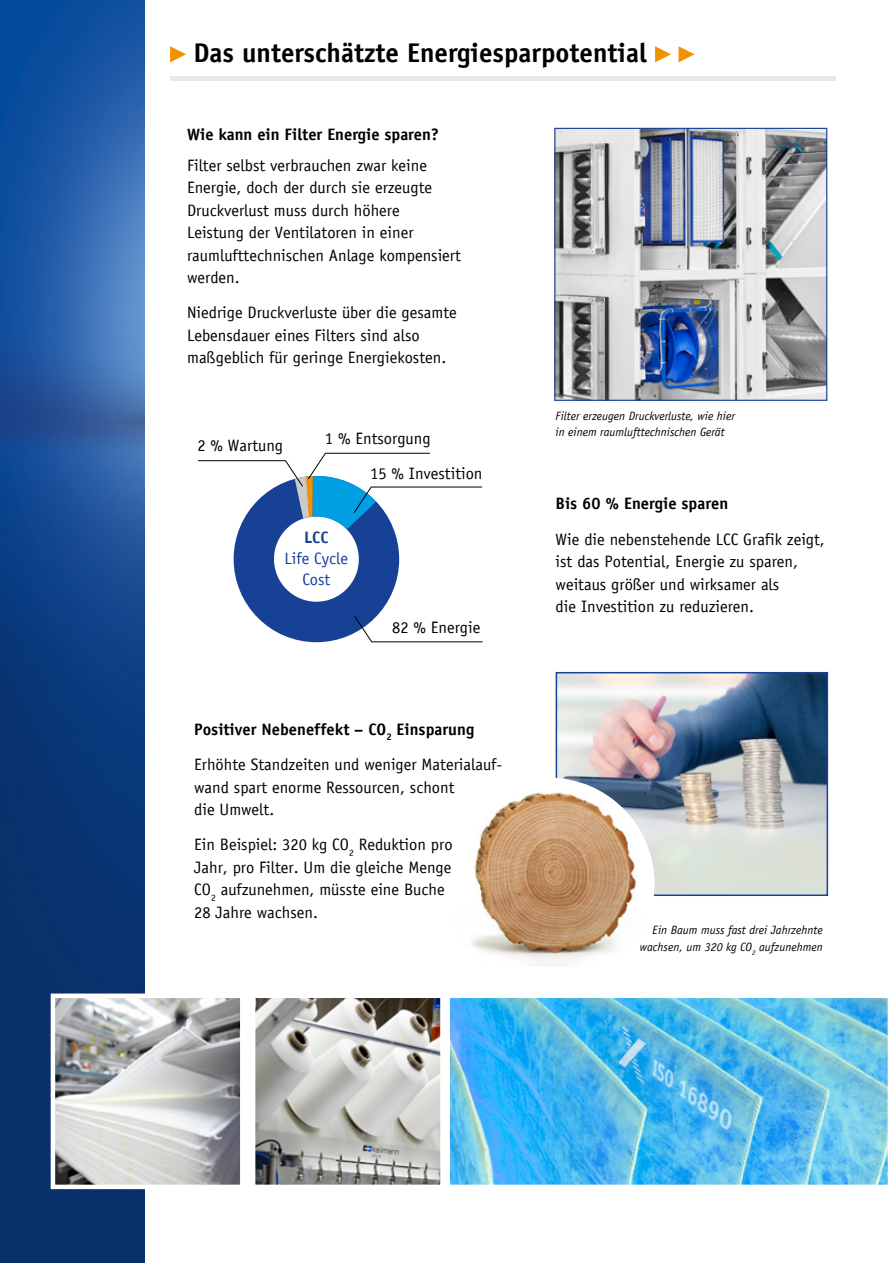
<style>
.page{position:relative;width:893px;height:1263px;background:#fff}
.page>*{position:absolute;margin:0;border:0;box-sizing:border-box;transform-origin:0 0}
.t1{font:700 27px "TROX Officina Sans";color:#000}
.t2{font:16.5px/22.5px "TROX Officina Sans";color:#000}
.t3{font:700 16.5px "TROX Officina Sans";color:#000}
.t4{font:16.5px/21px "TROX Officina Sans";color:#164194;text-align:center}
.t5{font:700 16.5px "TROX Officina Sans";color:#164194}
.t6{font:italic 12px/16.5px "TROX Officina Sans";color:#000}
.s1{font-weight:700}
</style>
<div class="page">
<img style="left:0;top:0;width:145px;height:1263px">
<svg style="left:170px;top:46px;width:16px;height:16px"></svg>
<svg style="left:655px;top:46px;width:16px;height:16px"></svg>
<svg style="left:679px;top:46px;width:16px;height:16px"></svg>
<hr style="left:170px;top:77px;width:666px;height:4px;background:#e3e9ec">
<img style="left:556px;top:130px;width:269px;height:269px">
<div style="left:554px;top:128px;width:273px;height:273px;border:1px solid #164194"></div>
<img style="left:56px;top:998px;width:184px;height:186px">
<div style="left:51px;top:993px;width:194px;height:196px;border:4px solid #fff"></div>
<img style="left:256px;top:998px;width:184px;height:186px">
<div style="left:251px;top:993px;width:194px;height:196px;border:4px solid #fff"></div>
<img style="left:450px;top:998px;width:437px;height:186px">
<div style="left:445px;top:993px;width:447px;height:196px;border:4px solid #fff"></div>
<svg style="left:198px;top:452px;width:285px;height:191px"></svg>
<img style="left:559px;top:675px;width:266px;height:218px">
<div style="left:556px;top:672px;width:272px;height:224px;border:2px solid #164194"></div>
<div style="left:442px;top:777px;width:212px;height:213px;background:#fff;border-radius:50%"></div>
<img style="left:471px;top:784px;width:183px;height:182px">
<h1 class="t1" style="left:194px;top:36px;width:455px">Das unterschätzte Energiesparpotential</h1>
<p class="t3" style="left:187px;top:124px;width:254px">Wie kann ein Filter Energie sparen?</p>
<p class="t2" style="left:187px;top:154px;width:275px">Filter selbst verbrauchen zwar keine<br>Energie, doch der durch sie erzeugte<br>Druckverlust muss durch höhere<br>Leistung der Ventilatoren in einer raumlufttechnischen Anlage kompensiert werden.</p>
<p class="t2" style="left:187px;top:301px;width:271px">Niedrige Druckverluste über die gesamte<br>Lebensdauer eines Filters sind also maßgeblich für geringe Energiekosten.</p>
<p class="t2" style="left:197px;top:435px;width:87px">2 % Wartung</p>
<p class="t2" style="left:325px;top:427px;width:107px">1 % Entsorgung</p>
<p class="t2" style="left:370px;top:462px;width:114px">15 % Investition</p>
<p class="t5" style="left:304px;top:527px;width:26px">LCC</p>
<p class="t4" style="left:285px;top:548px;width:65px">Life Cycle<br>Cost</p>
<p class="t2" style="left:392px;top:616px;width:90px">82 % Energie</p>
<p class="t2" style="left:194px;top:712px;width:310px;line-height:35.2px"><span class="s1">Positiver Nebeneffekt – CO</span><sub>2</sub> <span class="s1">Einsparung<br></span>Erhöhte Standzeiten und weniger Materialauf-</p>
<p class="t2" style="left:194px;top:776px;width:262px">wand spart enorme Ressourcen, schont die Umwelt.</p>
<p class="t2" style="left:194px;top:833px;width:260px">Ein Beispiel: 320 kg CO<sub>2</sub> Reduktion pro<br>Jahr, pro Filter. Um die gleiche Menge<br>CO<sub>2</sub> aufzunehmen, müsste eine Buche<br>28 Jahre wachsen.</p>
<p class="t6" style="left:556px;top:407px;width:181px">Filter erzeugen Druckverluste, wie hier in einem raumlufttechnischen Gerät</p>
<p class="t3" style="left:556px;top:494px;width:174px">Bis 60 % Energie sparen</p>
<p class="t2" style="left:556px;top:528px;width:271px">Wie die nebenstehende LCC Grafik zeigt, ist das Potential, Energie zu sparen, weitaus größer und wirksamer als<br>die Investition zu reduzieren.</p>
<p class="t6" style="left:640px;top:922px;width:184px;text-align:right">Ein Baum muss fast drei Jahrzehnte wachsen, um 320 kg CO<sub>2</sub> aufzunehmen</p>
</div>
